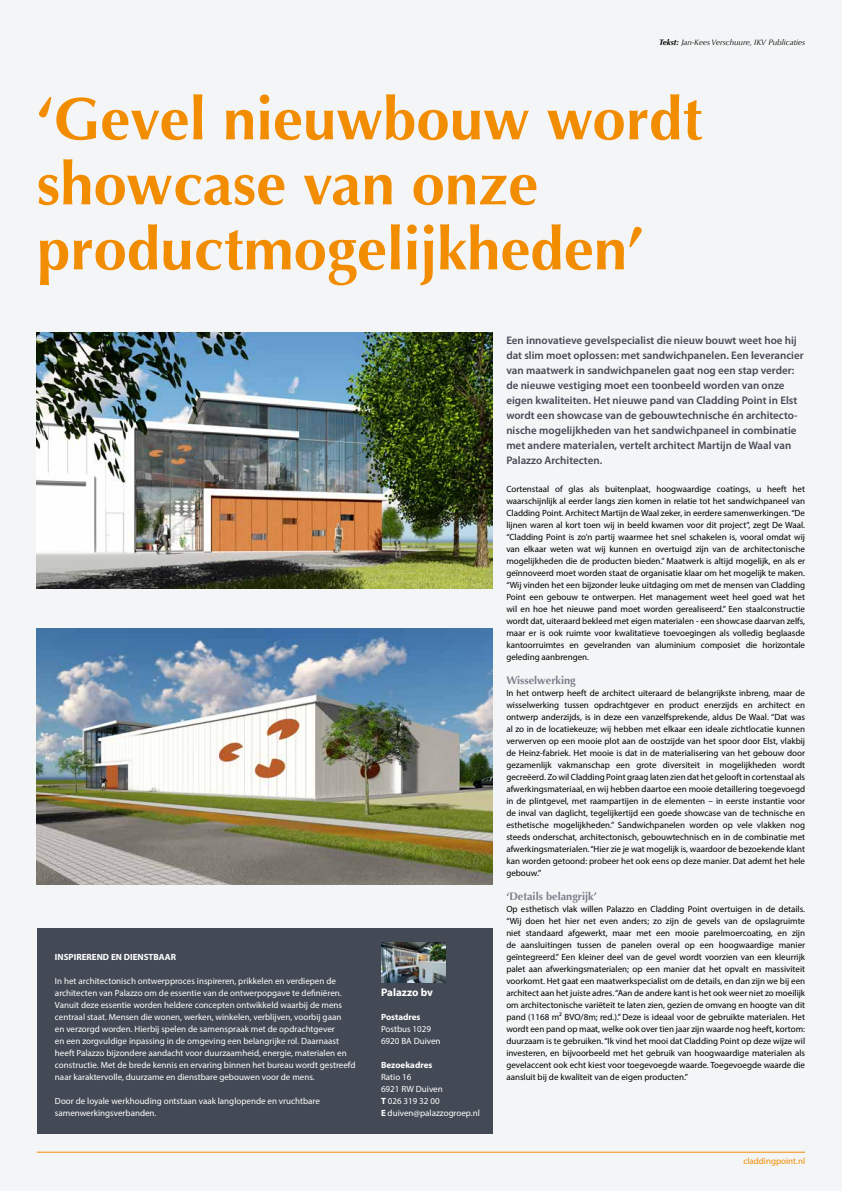
<style>
.page{position:relative;width:842px;height:1191px;background:#f4f5f6}
.page>*{position:absolute;margin:0;border:0;box-sizing:border-box;transform-origin:0 0}
.t1{font:700 60px/65px "Optima";color:#f28c00}
.t2{font:600 11px/15px "Myriad Pro";color:#444a55}
.t3{font:700 11px "Optima";color:#7a7f8a}
.t4{font:700 11px "Myriad Pro";color:#fff}
.t5{font:9px/12px "Myriad Pro";color:#000;text-align:justify}
.t6{font:9px/12px "Myriad Pro";color:#fff}
.t7{font:700 9px "Myriad Pro";color:#fff}
.t8{font:9px "Myriad Pro";color:#f28c00}
.t9{font:italic 8px "Optima";color:#000}
.s1{font-weight:700}
</style>
<div class="page">
<div style="left:37px;top:928px;width:455px;height:206px;background:#444a55"></div>
<hr style="left:37px;top:1151px;width:768px;height:1px;background:#f28c00">
<img style="left:381px;top:942px;width:65px;height:41px">
<img style="left:37px;top:628px;width:455px;height:256px">
<img style="left:37px;top:332px;width:455px;height:256px">
<p class="t9" style="left:659px;top:37px;width:148px"><span class="s1">Tekst:</span> Jan-Kees Verschuure, IKV Publicaties</p>
<h1 class="t1" style="left:37px;top:87px;width:667px">‘Gevel nieuwbouw wordt showcase van onze productmogelijkheden’</h1>
<p class="t7" style="left:55px;top:951px;width:123px">INSPIREREND EN DIENSTBAAR</p>
<p class="t6" style="left:55px;top:975px;width:302px">In het architectonisch ontwerpproces inspireren, prikkelen en verdiepen de architecten van Palazzo om de essentie van de ontwerpopgave te definiëren.<br>Vanuit deze essentie worden heldere concepten ontwikkeld waarbij de mens centraal staat. Mensen die wonen, werken, winkelen, verblijven, voorbij gaan<br>en verzorgd worden. Hierbij spelen de samenspraak met de opdrachtgever<br>en een zorgvuldige inpassing in de omgeving een belangrijke rol. Daarnaast heeft Palazzo bijzondere aandacht voor duurzaamheid, energie, materialen en constructie. Met de brede kennis en ervaring binnen het bureau wordt gestreefd naar karaktervolle, duurzame en dienstbare gebouwen voor de mens.</p>
<p class="t6" style="left:55px;top:1095px;width:266px">Door de loyale werkhouding ontstaan vaak langlopende en vruchtbare samenwerkingsverbanden.</p>
<p class="t4" style="left:381px;top:985px;width:53px">Palazzo bv</p>
<p class="t7" style="left:381px;top:1011px;width:41px">Postadres</p>
<p class="t6" style="left:381px;top:1023px;width:61px">Postbus 1029<br>6920 BA Duiven</p>
<p class="t7" style="left:381px;top:1059px;width:53px">Bezoekadres</p>
<p class="t6" style="left:381px;top:1071px;width:100px">Ratio 16<br>6921 RW Duiven<br><span class="s1">T</span> 026 319 32 00<br><span class="s1">E</span> duiven@palazzogroep.nl</p>
<p class="t2" style="left:506px;top:333px;width:299px">Een innovatieve gevelspecialist die nieuw bouwt weet hoe hij dat slim moet oplossen: met sandwichpanelen. Een leverancier van maatwerk in sandwichpanelen gaat nog een stap verder: de nieuwe vestiging moet een toonbeeld worden van onze eigen kwaliteiten. Het nieuwe pand van Cladding Point in Elst wordt een showcase van de gebouwtechnische én architecto&shy;nische mogelijkheden van het sandwichpaneel in combinatie met andere materialen, vertelt architect Martijn de Waal van Palazzo Architecten.</p>
<p class="t5" style="left:506px;top:483px;width:300px">Cortenstaal of glas als buitenplaat, hoogwaardige coatings, u heeft het waarschijnlijk al eerder langs zien komen in relatie tot het sandwichpaneel van Cladding Point. Architect Martijn de Waal zeker, in eerdere samenwerkingen. “De lijnen waren al kort toen wij in beeld kwamen voor dit project”, zegt De Waal. “Cladding Point is zo’n partij waarmee het snel schakelen is, vooral omdat wij van elkaar weten wat wij kunnen en overtuigd zijn van de architectonische mogelijkheden die de producten bieden.” Maatwerk is altijd mogelijk, en als er geïnnoveerd moet worden staat de organisatie klaar om het mogelijk te maken. “Wij vinden het een bijzonder leuke uitdaging om met de mensen van Cladding Point een gebouw te ontwerpen. Het management weet heel goed wat het wil en hoe het nieuwe pand moet worden gerealiseerd.” Een staalconstructie wordt dat, uiteraard bekleed met eigen materialen - een showcase daarvan zelfs, maar er is ook ruimte voor kwalitatieve toevoegingen als volledig beglaasde kantoorruimtes en gevelranden van aluminium composiet die horizontale geleding aanbrengen.</p>
<p class="t3" style="left:506px;top:674px;width:71px">Wisselwerking</p>
<p class="t5" style="left:506px;top:687px;width:300px">In het ontwerp heeft de architect uiteraard de belangrijkste inbreng, maar de wisselwerking tussen opdrachtgever en product enerzijds en architect en ontwerp anderzijds, is in deze een vanzelfsprekende, aldus De Waal. “Dat was al zo in de locatiekeuze; wij hebben met elkaar een ideale zichtlocatie kunnen verwerven op een mooie plot aan de oostzijde van het spoor door Elst, vlakbij de Heinz-fabriek. Het mooie is dat in de materialisering van het gebouw door gezamenlijk vakmanschap een grote diversiteit in mogelijkheden wordt gecreëerd. Zo wil Cladding Point graag laten zien dat het gelooft in cortenstaal als afwerkingsmateriaal, en wij hebben daartoe een mooie detaillering toegevoegd in de plintgevel, met raampartijen in de elementen – in eerste instantie voor de inval van daglicht, tegelijkertijd een goede showcase van de technische en esthetische mogelijkheden.” Sandwichpanelen worden op vele vlakken nog steeds onderschat, architectonisch, gebouwtechnisch en in de combinatie met afwerkingsmaterialen. “Hier zie je wat mogelijk is, waardoor de bezoekende klant kan worden getoond: probeer het ook eens op deze manier. Dat ademt het hele gebouw.”</p>
<p class="t3" style="left:506px;top:890px;width:92px">‘Details belangrijk’</p>
<p class="t5" style="left:506px;top:903px;width:300px">Op esthetisch vlak willen Palazzo en Cladding Point overtuigen in de details. “Wij doen het hier net even anders; zo zijn de gevels van de opslagruimte niet standaard afgewerkt, maar met een mooie parelmoercoating, en zijn de aansluitingen tussen de panelen overal op een hoogwaardige manier geïntegreerd.” Een kleiner deel van de gevel wordt voorzien van een kleurrijk palet aan afwerkingsmaterialen; op een manier dat het opvalt en massiviteit voorkomt. Het gaat een maatwerkspecialist om de details, en dan zijn we bij een architect aan het juiste adres. “Aan de andere kant is het ook weer niet zo moeilijk om architectonische variëteit te laten zien, gezien de omvang en hoogte van dit pand (1168 m² BVO/8m; red.).” Deze is ideaal voor de gebruikte materialen. Het wordt een pand op maat, welke ook over tien jaar zijn waarde nog heeft, kortom: duurzaam is te gebruiken. “Ik vind het mooi dat Cladding Point op deze wijze wil investeren, en bijvoorbeeld met het gebruik van hoogwaardige materialen als gevelaccent ook echt kiest voor toegevoegde waarde. Toegevoegde waarde die aansluit bij de kwaliteit van de eigen producten.”</p>
<p class="t8" style="left:743px;top:1155px;width:63px">claddingpoint.nl</p>
</div>
